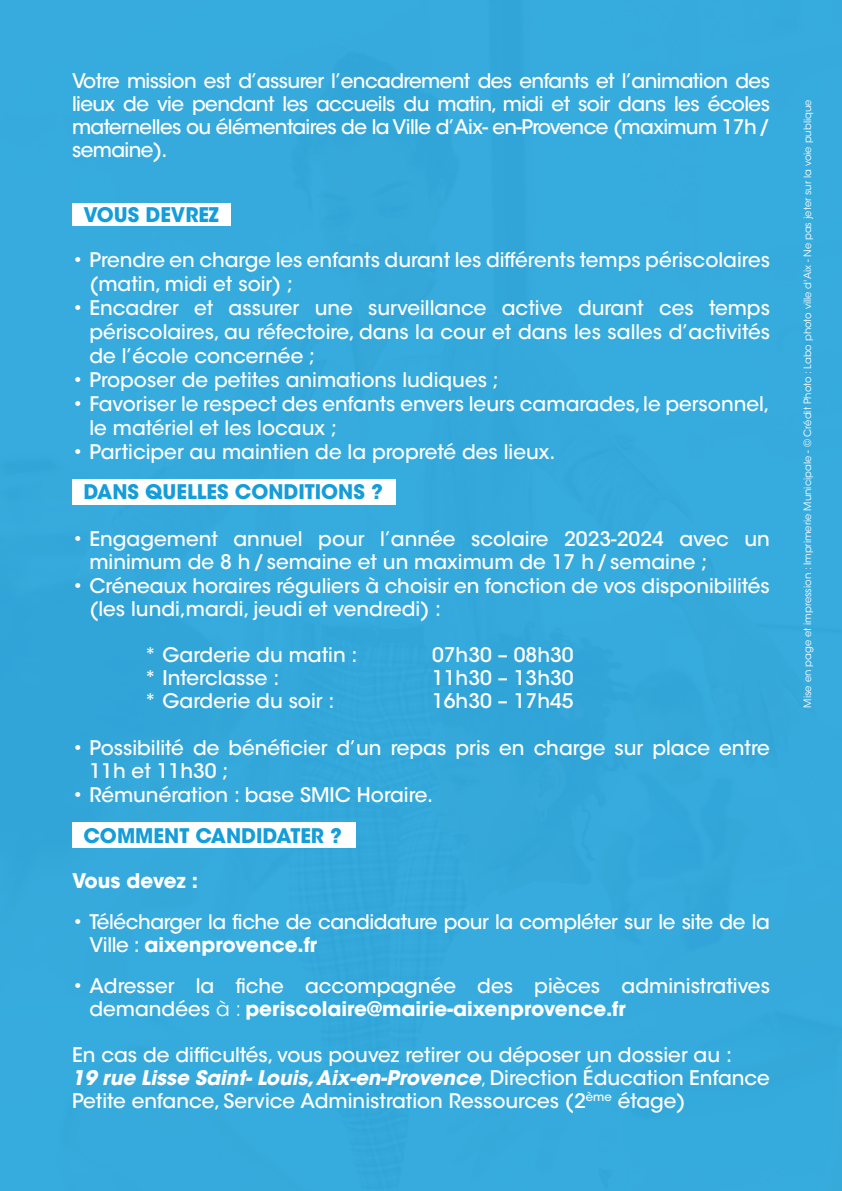
<style>
.page{position:relative;width:842px;height:1191px;background:#36aadd}
.page>*{position:absolute;margin:0;border:0;box-sizing:border-box;transform-origin:0 0}
.t1{font:500 20px/23px "ITC Avant Garde Std";color:#fff}
.t2{font:500 20px/23px "ITC Avant Garde Std";letter-spacing:-.02em;color:#fff}
.t3{font:700 20px "ITC Avant Garde Std";color:#149dd9}
.t4{font:700 20px "ITC Avant Garde Std";color:#fff}
.t5{font:10px "ITC Avant Garde Std";color:#fff}
.s1{font-weight:700}
.s2{font-weight:400}
.s3{font-weight:700;font-style:italic}
</style>
<div class="page">
<div style="left:72px;top:203px;width:159px;height:23px;background:#fff"></div>
<div style="left:72px;top:479px;width:323px;height:26px;background:#fff"></div>
<div style="left:72px;top:822px;width:283px;height:26px;background:#fff"></div>
<p class="t1" style="left:72px;top:69px;width:699px;text-align:justify">Votre mission est d’assurer l’encadrement des enfants et l’animation des lieux de vie pendant les accueils du matin, midi et soir dans les écoles maternelles ou élémentaires de la Ville d’Aix- en-Provence (maximum 17h/ semaine).</p>
<p class="t3" style="left:83px;top:201px;width:137px">VOUS DEVREZ</p>
<p class="t1" style="left:89px;top:247px;width:682px;line-height:24px;text-indent:-17px">• Prendre en charge les enfants durant les différents temps périscolaires (matin, midi et soir) ;</p>
<p class="t1" style="left:89px;top:295px;width:682px;line-height:24px;text-align:justify;text-indent:-17px">• Encadrer et assurer une surveillance active durant ces temps périscolaires, au réfectoire, dans la cour et dans les salles d’activités de l’école concernée ;</p>
<p class="t1" style="left:72px;top:368px;width:428px">• Proposer de petites animations ludiques ;</p>
<p class="t1" style="left:89px;top:391px;width:682px;line-height:24px;text-indent:-17px">• Favoriser le respect des enfants envers leurs camarades, le personnel, le matériel et les locaux ;</p>
<p class="t1" style="left:72px;top:440px;width:485px">• Participer au maintien de la propreté des lieux.</p>
<p class="t3" style="left:83px;top:479px;width:301px">DANS QUELLES CONDITIONS ?</p>
<p class="t1" style="left:89px;top:527px;width:682px;text-indent:-17px">• Engagement annuel pour l’année scolaire 2023-2024 avec un minimum de 8 h/semaine et un maximum de 17 h/semaine ;</p>
<p class="t1" style="left:89px;top:574px;width:682px;text-indent:-17px">• Créneaux horaires réguliers à choisir en fonction de vos disponibilités (les lundi,mardi, jeudi et vendredi) :</p>
<p class="t1" style="left:144px;top:643px;width:215px">* Garderie du matin :</p>
<p class="t1" style="left:432px;top:643px;width:143px">07h30 – 08h30</p>
<p class="t1" style="left:144px;top:666px;width:137px">* Interclasse :</p>
<p class="t1" style="left:432px;top:666px;width:143px">11h30 – 13h30</p>
<p class="t1" style="left:144px;top:689px;width:192px">* Garderie du soir :</p>
<p class="t1" style="left:432px;top:689px;width:143px">16h30 – 17h45</p>
<p class="t1" style="left:89px;top:736px;width:682px;text-indent:-17px">• Possibilité de bénéficier d’un repas pris en charge sur place entre<br>11h et 11h30 ;</p>
<p class="t1" style="left:72px;top:783px;width:363px">• Rémunération : base SMIC Horaire.</p>
<p class="t3" style="left:83px;top:822px;width:260px">COMMENT CANDIDATER ?</p>
<p class="t4" style="left:72px;top:867px;width:128px">Vous devez :</p>
<p class="t2" style="left:89px;top:910px;width:682px;text-indent:-17px">• Télécharger la fiche de candidature pour la compléter sur le site de la<br>Ville : <span class="s1">aixenprovence.fr</span></p>
<p class="t1" style="left:89px;top:974px;width:682px;text-indent:-17px">• Adresser la fiche accompagnée des pièces administratives demandées <span class="s2">à :</span> <span class="s1">periscolaire@mairie-aixenprovence.fr</span></p>
<p class="t1" style="left:72px;top:1043px;width:699px">En cas de difficultés, vous pouvez retirer ou déposer un dossier au :<br><span class="s3">19 rue Lisse Saint- Louis, Aix-en-Provence</span><span class="s2">,</span> Direction Éducation Enfance<br>Petite enfance, Service Administration Ressources (2<sup>ème</sup> étage)</p>
<p class="t5" style="left:801px;top:707px;width:609px;rotate:-90deg">Mise en page et impression : Imprimerie Municipale - © Crédit Photo : Labo photo ville d'Aix - Ne pas jeter sur la voie publique</p>
</div>
